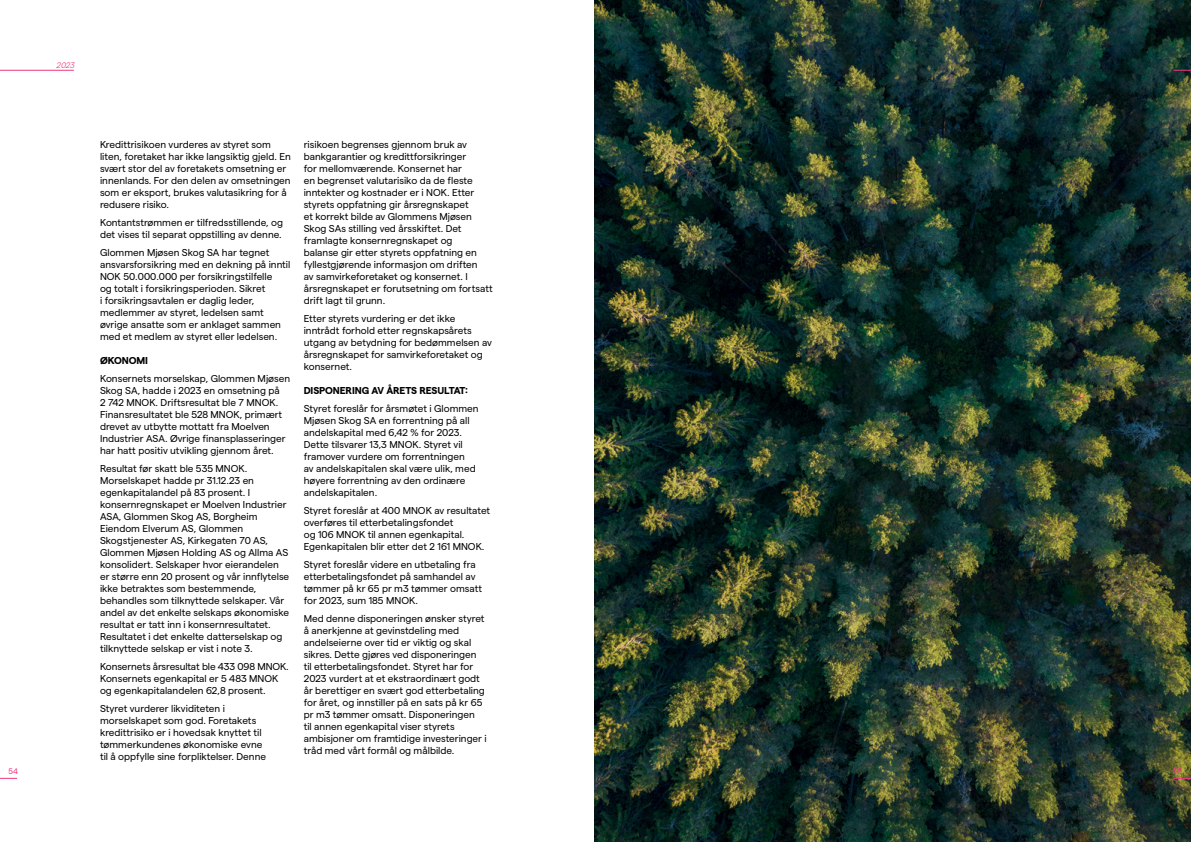
<style>
.page{position:relative;width:1191px;height:842px;background:#fff}
.page>*{position:absolute;margin:0;border:0;box-sizing:border-box;transform-origin:0 0}
.t1{font:10px/12px "Matter";color:#000}
.t2{font:700 10px "Matter";letter-spacing:-.01em;color:#000}
.t3{font:italic 300 8px "Matter";color:#ee3780}
.t4{font:8px "Matter";color:#ee3780}
</style>
<div class="page">
<img style="left:595px;top:0;width:596px;height:842px">
<svg style="left:0;top:778px;width:17px;height:1px"></svg>
<svg style="left:1173px;top:70px;width:18px;height:1px"></svg>
<svg style="left:1173px;top:778px;width:18px;height:1px"></svg>
<hr style="left:0;top:70px;width:74px;height:1px;background:#ee3780">
<p class="t3" style="left:56px;top:59px;width:22px">2023</p>
<p class="t1" style="left:100px;top:138px;width:192px">Kredittrisikoen vurderes av styret som liten, foretaket har ikke langsiktig gjeld. En svært stor del av foretakets omsetning er innenlands. For den delen av omsetningen som er eksport, brukes valutasikring for å redusere risiko.</p>
<p class="t1" style="left:100px;top:216px;width:184px">Kontantstrømmen er tilfredsstillende, og det vises til separat oppstilling av denne.</p>
<p class="t1" style="left:100px;top:246px;width:192px">Glommen Mjøsen Skog SA har tegnet ansvarsforsikring med en dekning på inntil NOK 50.000.000 per forsikringstilfelle<br>og totalt i forsikringsperioden. Sikret<br>i forsikringsavtalen er daglig leder, medlemmer av styret, ledelsen samt øvrige ansatte som er anklaget sammen med et medlem av styret eller ledelsen.</p>
<p class="t2" style="left:100px;top:353px;width:49px">ØKONOMI</p>
<p class="t1" style="left:100px;top:372px;width:192px">Konsernets morselskap, Glommen Mjøsen Skog SA, hadde i 2023 en omsetning på<br>2 742 MNOK. Driftsresultat ble 7 MNOK.<br>Finansresultatet ble 528 MNOK, primært drevet av utbytte mottatt fra Moelven Industrier ASA. Øvrige finansplasseringer har hatt positiv utvikling gjennom året.</p>
<p class="t1" style="left:100px;top:462px;width:191px">Resultat før skatt ble 535 MNOK.<br>Morselskapet hadde pr 31.12.23 en egenkapitalandel på 83 prosent. I konsernregnskapet er Moelven Industrier ASA, Glommen Skog AS, Borgheim Eiendom Elverum AS, Glommen Skogstjenester AS, Kirkegaten 70 AS, Glommen Mjøsen Holding AS og Allma AS konsolidert. Selskaper hvor eierandelen er større enn 20 prosent og vår innflytelse ikke betraktes som bestemmende, behandles som tilknyttede selskaper. Vår andel av det enkelte selskaps økonomiske resultat er tatt inn i konsernresultatet.<br>Resultatet i det enkelte datterselskap og tilknyttede selskap er vist i note 3.</p>
<p class="t1" style="left:100px;top:660px;width:190px">Konsernets årsresultat ble 433 098 MNOK.<br>Konsernets egenkapital er 5 483 MNOK og egenkapitalandelen 62,8 prosent.</p>
<p class="t1" style="left:100px;top:702px;width:168px">Styret vurderer likviditeten i morselskapet som god. Foretakets kredittrisiko er i hovedsak knyttet til tømmerkundenes økonomiske evne til å oppfylle sine forpliktelser. Denne</p>
<p class="t1" style="left:304px;top:138px;width:190px">risikoen begrenses gjennom bruk av bankgarantier og kredittforsikringer<br>for mellomværende. Konsernet har<br>en begrenset valutarisiko da de fleste inntekter og kostnader er i NOK. Etter styrets oppfatning gir årsregnskapet<br>et korrekt bilde av Glommens Mjøsen Skog SAs stilling ved årsskiftet. Det framlagte konsernregnskapet og<br>balanse gir etter styrets oppfatning en fyllestgjørende informasjon om driften<br>av samvirkeforetaket og konsernet. I årsregnskapet er forutsetning om fortsatt drift lagt til grunn.</p>
<p class="t1" style="left:304px;top:312px;width:190px">Etter styrets vurdering er det ikke inntrådt forhold etter regnskapsårets utgang av betydning for bedømmelsen av årsregnskapet for samvirkeforetaket og konsernet.</p>
<p class="t2" style="left:304px;top:383px;width:166px">DISPONERING AV ÅRETS RESULTAT:</p>
<p class="t1" style="left:304px;top:402px;width:176px">Styret foreslår for årsmøtet i Glommen Mjøsen Skog SA en forrentning på all andelskapital med 6,42 % for 2023.<br>Dette tilsvarer 13,3 MNOK. Styret vil framover vurdere om forrentningen<br>av andelskapitalen skal være ulik, med høyere forrentning av den ordinære andelskapitalen.</p>
<p class="t1" style="left:304px;top:504px;width:188px">Styret foreslår at 400 MNOK av resultatet overføres til etterbetalingsfondet<br>og 106 MNOK til annen egenkapital.<br>Egenkapitalen blir etter det 2 161 MNOK.</p>
<p class="t1" style="left:304px;top:558px;width:180px">Styret foreslår videre en utbetaling fra etterbetalingsfondet på samhandel av tømmer på kr 65 pr m3 tømmer omsatt for 2023, sum 185 MNOK.</p>
<p class="t1" style="left:304px;top:612px;width:184px">Med denne disponeringen ønsker styret å anerkjenne at gevinstdeling med andelseierne over tid er viktig og skal sikres. Dette gjøres ved disponeringen til etterbetalingsfondet. Styret har for 2023 vurdert at et ekstraordinært godt år berettiger en svært god etterbetaling for året, og innstiller på en sats på kr 65 pr m3 tømmer omsatt. Disponeringen<br>til annen egenkapital viser styrets ambisjoner om framtidige investeringer i tråd med vårt formål og målbilde.</p>
<p class="t4" style="left:9px;top:765px;width:11px">54</p>
<p class="t4" style="left:1173px;top:765px;width:11px">55</p>
</div>
